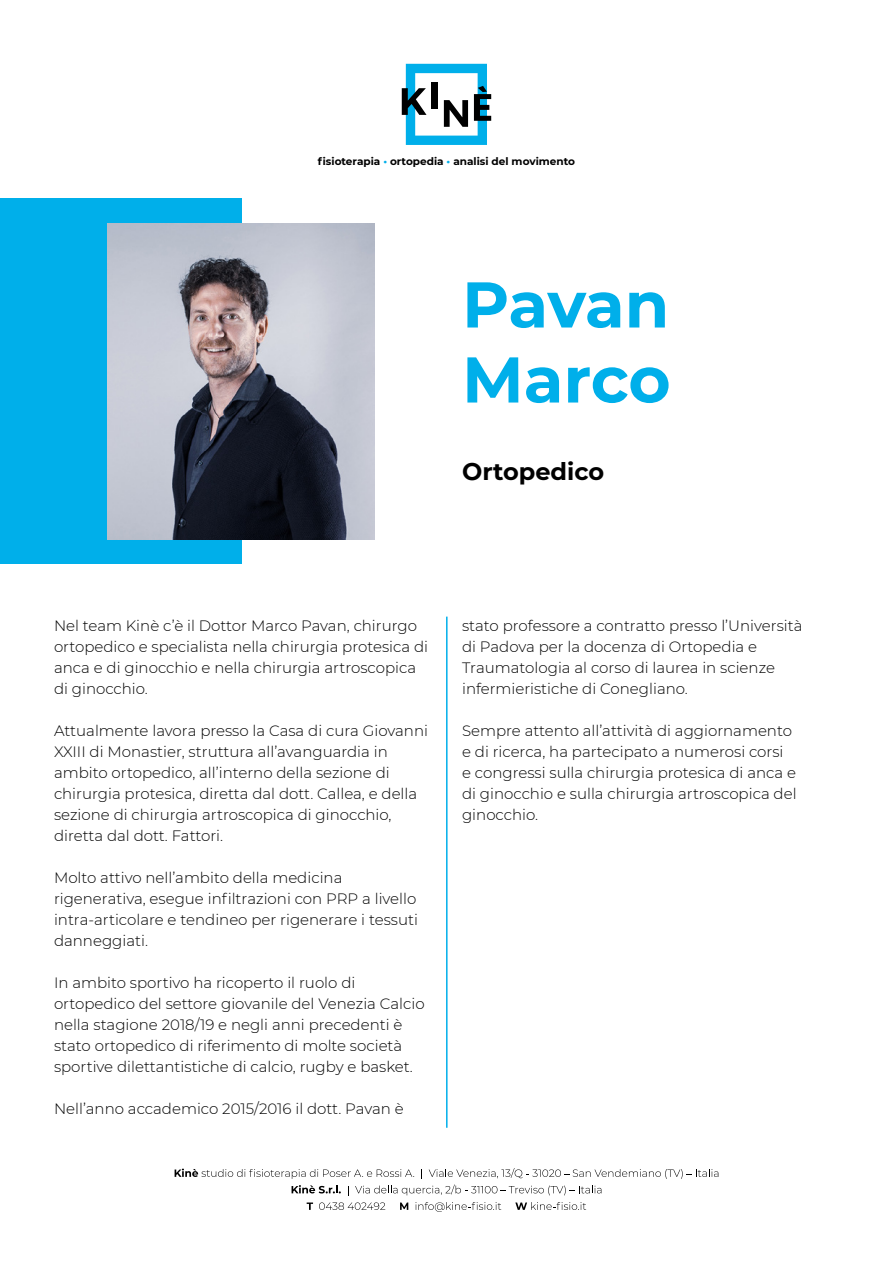
<style>
.page{position:relative;width:893px;height:1263px;background:#fff}
.page>*{position:absolute;margin:0;border:0;box-sizing:border-box;transform-origin:0 0}
.t1{font:700 64.5px/75px "Montserrat";letter-spacing:-.01em;color:#00afea}
.t2{font:700 24px "Montserrat";color:#000}
.t3{font:300 15px/21px "Montserrat";color:#000}
.t4{font:700 10.5px "Montserrat";color:#000}
.s1{color:#00afea}
</style>
<div class="page">
<svg style="left:175px;top:1168px;width:543px;height:27px"></svg>
<svg style="left:307px;top:1202px;width:6px;height:8px"></svg>
<svg style="left:319px;top:1202px;width:66px;height:8px"></svg>
<svg style="left:400px;top:1202px;width:8px;height:8px"></svg>
<svg style="left:416px;top:1202px;width:85px;height:10px"></svg>
<svg style="left:515px;top:1202px;width:71px;height:8px"></svg>
<hr style="left:446px;top:617px;width:2px;height:511px;background:#00afea">
<svg style="left:402px;top:64px;width:89px;height:81px"></svg>
<div style="left:0;top:198px;width:241px;height:366px;background:#00afea"></div>
<img style="left:108px;top:223px;width:266px;height:316px">
<p class="t4" style="left:318px;top:154px;width:259px">fisioterapia <span class="s1">•</span> ortopedia <span class="s1">•</span> analisi del movimento</p>
<h1 class="t1" style="left:462px;top:264px;width:210px">Pavan<br>Marco</h1>
<h2 class="t2" style="left:462px;top:454px;width:143px">Ortopedico</h2>
<p class="t3" style="left:54px;top:615px;width:376px">Nel team Kinè c’è il Dottor Marco Pavan, chirurgo ortopedico e specialista nella chirurgia protesica di anca e di ginocchio e nella chirurgia artroscopica di ginocchio.</p>
<p class="t3" style="left:54px;top:720px;width:375px">Attualmente lavora presso la Casa di cura Giovanni XXIII di Monastier, struttura all’avanguardia in ambito ortopedico, all’interno della sezione di chirurgia protesica, diretta dal dott. Callea, e della sezione di chirurgia artroscopica di ginocchio, diretta dal dott. Fattori.</p>
<p class="t3" style="left:54px;top:867px;width:365px">Molto attivo nell’ambito della medicina rigenerativa, esegue infiltrazioni con PRP a livello intra-articolare e tendineo per rigenerare i tessuti danneggiati.</p>
<p class="t3" style="left:54px;top:972px;width:372px">In ambito sportivo ha ricoperto il ruolo di ortopedico del settore giovanile del Venezia Calcio nella stagione 2018/19 e negli anni precedenti è stato ortopedico di riferimento di molte società sportive dilettantistiche di calcio, rugby e basket.</p>
<p class="t3" style="left:54px;top:1098px;width:351px">Nell’anno accademico 2015/2016 il dott. Pavan è</p>
<p class="t3" style="left:462px;top:615px;width:342px">stato professore a contratto presso l’Università di Padova per la docenza di Ortopedia e Traumatologia al corso di laurea in scienze infermieristiche di Conegliano.</p>
<p class="t3" style="left:462px;top:720px;width:336px">Sempre attento all’attività di aggiornamento e di ricerca, ha partecipato a numerosi corsi<br>e congressi sulla chirurgia protesica di anca e di ginocchio e sulla chirurgia artroscopica del ginocchio.</p>
</div>
